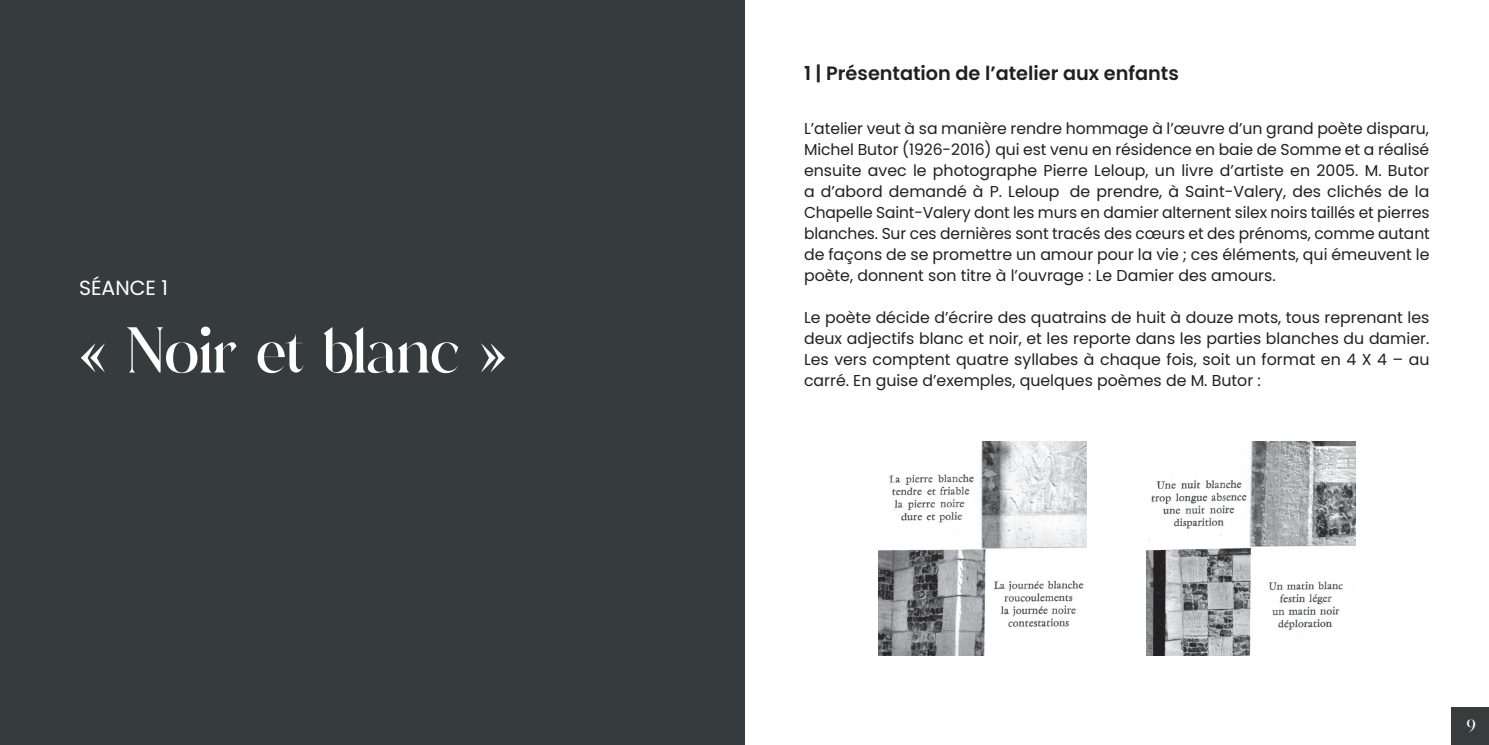
<style>
.page{position:relative;width:1489px;height:745px;background:#fff}
.page>*{position:absolute;margin:0;border:0;box-sizing:border-box;transform-origin:0 0}
.t1{font:62.65px "Adorage";color:#fff}
.t2{font:20.47px "Poppins";color:#fff}
.t3{font:600 19.25px "Poppins";color:#231f20}
.t4{font:17.5px "Adorage";color:#fff}
.t5{font:15.75px/21px "Poppins";color:#231f20;text-align:justify}
</style>
<div class="page">
<img style="left:878px;top:441px;width:208px;height:214px">
<img style="left:1146px;top:441px;width:209px;height:214px">
<div style="left:0;top:0;width:744px;height:744px;background:#363c3d"></div>
<div style="left:1451px;top:707px;width:37px;height:37px;background:#363d3c"></div>
<p class="t2" style="left:79px;top:276px;width:90px">SÉANCE 1</p>
<h1 class="t1" style="left:79px;top:312px;width:429px">« Noir et blanc »</h1>
<p class="t3" style="left:804px;top:62px;width:376px">1 | Présentation de l’atelier aux enfants</p>
<p class="t5" style="left:804px;top:118px;width:627px">L’atelier veut à sa manière rendre hommage à l’œuvre d’un grand poète disparu, Michel Butor (1926-2016) qui est venu en résidence en baie de Somme et a réalisé ensuite avec le photographe Pierre Leloup, un livre d’artiste en 2005. M. Butor a d’abord demandé à P. Leloup de prendre, à Saint-Valery, des clichés de la Chapelle Saint-Valery dont les murs en damier alternent silex noirs taillés et pierres blanches. Sur ces dernières sont tracés des cœurs et des prénoms, comme autant de façons de se promettre un amour pour la vie ; ces éléments, qui émeuvent le poète, donnent son titre à l’ouvrage : Le Damier des amours.</p>
<p class="t5" style="left:804px;top:307px;width:627px">Le poète décide d’écrire des quatrains de huit à douze mots, tous reprenant les deux adjectifs blanc et noir, et les reporte dans les parties blanches du damier.<br>Les vers comptent quatre syllabes à chaque fois, soit un format en 4 X 4 – au carré. En guise d’exemples, quelques poèmes de M. Butor :</p>
<p class="t4" style="left:1466px;top:715px;width:11px">9</p>
</div>
